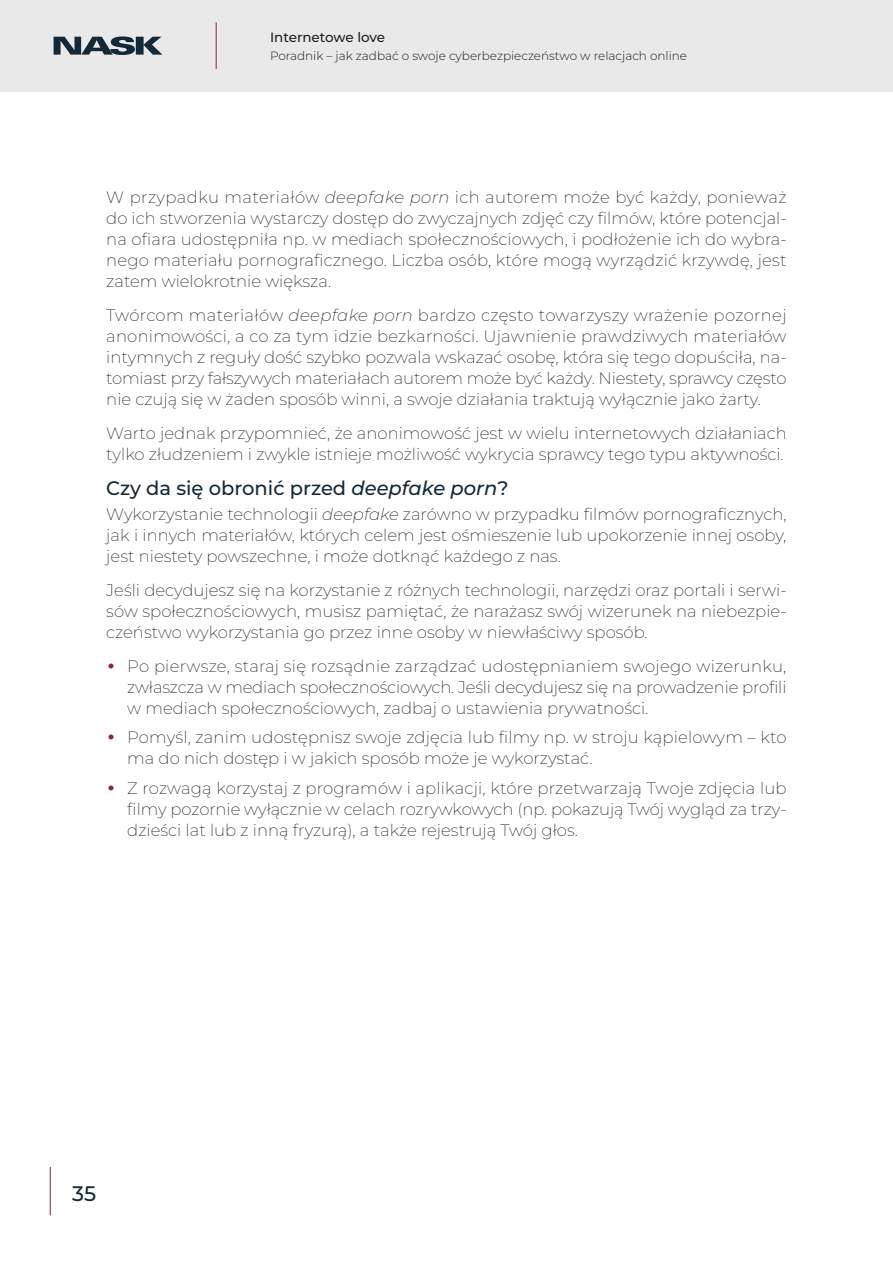
<style>
.page{position:relative;width:893px;height:1263px;background:#fff}
.page>*{position:absolute;margin:0;border:0;box-sizing:border-box;transform-origin:0 0}
.t1{font:500 21px "Montserrat";color:#132938}
.t2{font:500 19.5px "Montserrat";color:#132938}
.t3{font:200 16.5px/21px "Montserrat";color:#231f20;text-align:justify}
.t4{font:500 13.5px "Montserrat";letter-spacing:-.005em;color:#231f20}
.t5{font:300 12px "Montserrat";color:#231f20}
.s1{font-style:italic}
.s2{font-family:"Century Gothic Pro";font-weight:400;color:#8e2249}
</style>
<div class="page">
<div style="left:0;top:0;width:893px;height:91px;background:#e9e9e9"></div>
<hr style="left:50px;top:1167px;width:1px;height:48px;background:#8e2249">
<hr style="left:216px;top:22px;width:1px;height:47px;background:#8e2249">
<svg style="left:54px;top:36px;width:108px;height:19px"></svg>
<p class="t4" style="left:270px;top:28px;width:117px">Internetowe love</p>
<p class="t5" style="left:270px;top:48px;width:419px">Poradnik – jak zadbać o swoje cyberbezpieczeństwo w relacjach online</p>
<p class="t3" style="left:106px;top:186px;width:682px">W przypadku materiałów <span class="s1">deepfake porn</span> ich autorem może być każdy, ponieważ do ich stworzenia wystarczy dostęp do zwyczajnych zdjęć czy filmów, które potencjal&shy;na ofiara udostępniła np. w mediach społecznościowych, i podłożenie ich do wybra&shy;nego materiału pornograficznego. Liczba osób, które mogą wyrządzić krzywdę, jest zatem wielokrotnie większa.</p>
<p class="t3" style="left:106px;top:304px;width:682px">Twórcom materiałów <span class="s1">deepfake porn</span> bardzo często towarzyszy wrażenie pozornej anonimowości, a co za tym idzie bezkarności. Ujawnienie prawdziwych materiałów intymnych z reguły dość szybko pozwala wskazać osobę, która się tego dopuściła, na&shy;tomiast przy fałszywych materiałach autorem może być każdy. Niestety, sprawcy często nie czują się w żaden sposób winni, a swoje działania traktują wyłącznie jako żarty.</p>
<p class="t3" style="left:106px;top:422px;width:682px">Warto jednak przypomnieć, że anonimowość jest w wielu internetowych działaniach tylko złudzeniem i zwykle istnieje możliwość wykrycia sprawcy tego typu aktywności.</p>
<h3 class="t2" style="left:106px;top:475px;width:404px">Czy da się obronić przed <span class="s1">deepfake porn</span>?</h3>
<p class="t3" style="left:106px;top:503px;width:682px">Wykorzystanie technologii <span class="s1">deepfake</span> zarówno w przypadku filmów pornograficznych, jak i innych materiałów, których celem jest ośmieszenie lub upokorzenie innej osoby, jest niestety powszechne, i może dotknąć każdego z nas.</p>
<p class="t3" style="left:106px;top:579px;width:682px">Jeśli decydujesz się na korzystanie z różnych technologii, narzędzi oraz portali i serwi&shy;sów społecznościowych, musisz pamiętać, że narażasz swój wizerunek na niebezpie&shy;czeństwo wykorzystania go przez inne osoby w niewłaściwy sposób.</p>
<p class="t3" style="left:127px;top:655px;width:661px;text-indent:-21px"><span class="s2">•</span> Po pierwsze, staraj się rozsądnie zarządzać udostępnianiem swojego wizerunku, zwłaszcza w mediach społecznościowych. Jeśli decydujesz się na prowadzenie profili w mediach społecznościowych, zadbaj o ustawienia prywatności.</p>
<p class="t3" style="left:127px;top:726px;width:661px;text-indent:-21px"><span class="s2">•</span> Pomyśl, zanim udostępnisz swoje zdjęcia lub filmy np. w stroju kąpielowym – kto ma do nich dostęp i w jakich sposób może je wykorzystać.</p>
<p class="t3" style="left:127px;top:777px;width:661px;text-indent:-21px"><span class="s2">•</span> Z rozwagą korzystaj z programów i aplikacji, które przetwarzają Twoje zdjęcia lub filmy pozornie wyłącznie w celach rozrywkowych (np. pokazują Twój wygląd za trzy&shy;dzieści lat lub z inną fryzurą), a także rejestrują Twój głos.</p>
<p class="t1" style="left:72px;top:1179px;width:25px">35</p>
</div>
